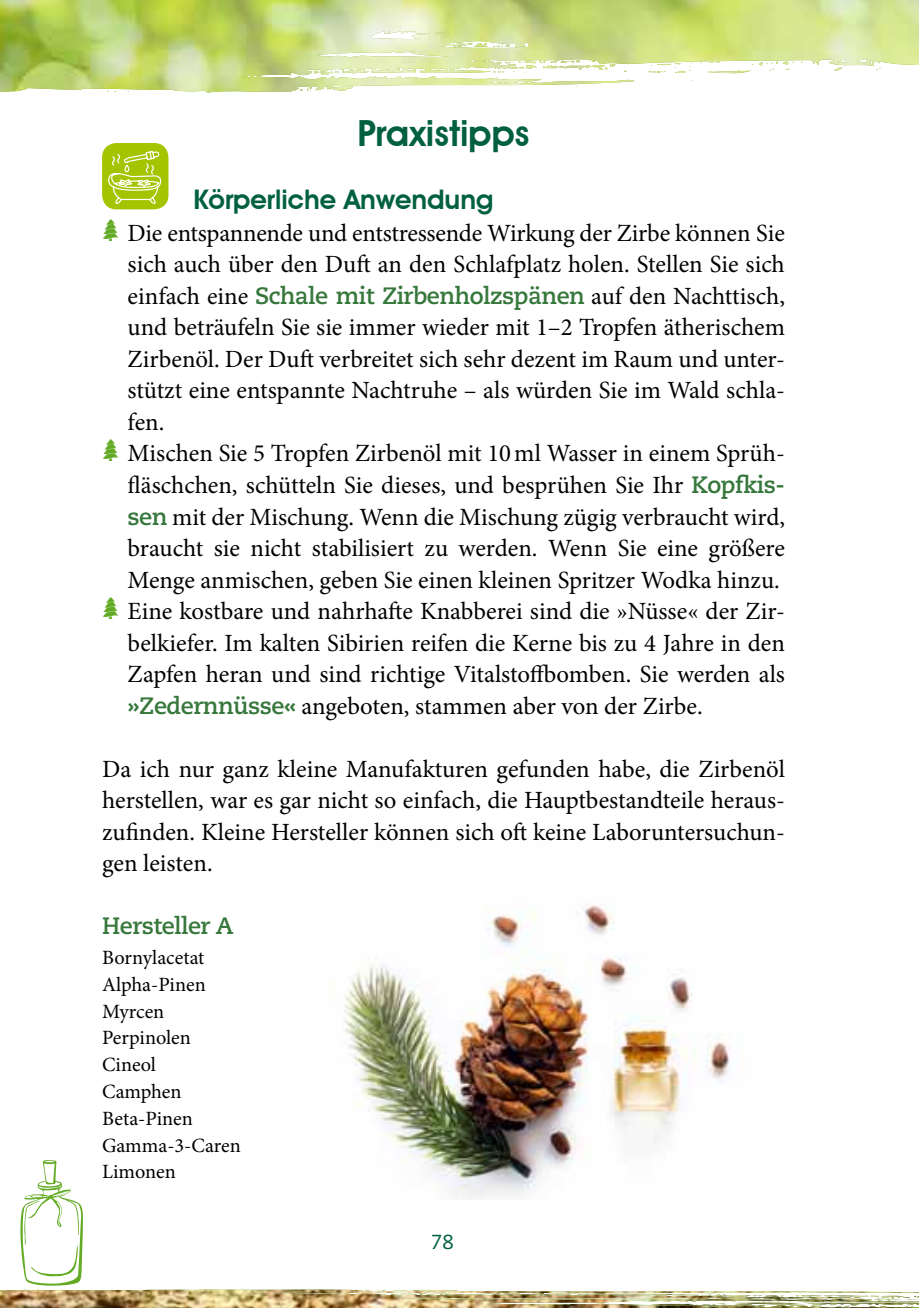
<style>
.page{position:relative;width:919px;height:1308px;background:#fff}
.page>*{position:absolute;margin:0;border:0;box-sizing:border-box;transform-origin:0 0}
.t1{font:600 36px "Avant Garde IT Cby BT";color:#00603f}
.t2{font:600 27px "Avant Garde IT Cby BT";color:#00603f}
.t3{font:24.75px/31.5px "Minion Pro";color:#000}
.t4{font:700 23.62px "Caecilia LT Std";letter-spacing:-.02em;color:#36773b}
.t5{font:20.25px/26.8px "Minion Pro";color:#000}
.t6{font:20.25px "Caecilia LT Std";color:#00603f}
.s1{font-family:"Caecilia LT Std";font-weight:700;font-size:23.62px;color:#36773b}
</style>
<div class="page">
<img style="left:330px;top:904px;width:401px;height:256px">
<div style="left:102px;top:143px;width:66px;height:66px;background:#a4c400;border-radius:14px"></div>
<svg style="left:102px;top:150px;width:60px;height:54px"></svg>
<img style="left:0;top:0;width:918px;height:93px">
<svg style="left:0;top:1160px;width:918px;height:147px"></svg>
<h1 class="t1" style="left:357px;top:112px;width:173px">Praxistipps</h1>
<p class="t2" style="left:193px;top:183px;width:301px">Körperliche Anwendung</p>
<p class="t3" style="left:128px;top:217px;width:659px">Die entspannende und entstressende Wirkung der Zirbe können Sie sich auch über den Duft an den Schlafplatz holen. Stellen Sie sich einfach eine <span class="s1">Schale mit Zirbenholzspänen</span> auf den Nachttisch, und beträufeln Sie sie immer wieder mit 1–2 Tropfen ätherischem Zirbenöl. Der Duft verbreitet sich sehr dezent im Raum und unter&shy;stützt eine entspannte Nachtruhe – als würden Sie im Wald schla&shy;fen.<br>Mischen Sie 5 Tropfen Zirbenöl mit 10ml Wasser in einem Sprüh&shy;fläschchen, schütteln Sie dieses, und besprühen Sie Ihr <span class="s1">Kopfkis&shy;sen</span> mit der Mischung. Wenn die Mischung zügig verbraucht wird, braucht sie nicht stabilisiert zu werden. Wenn Sie eine größere Menge anmischen, geben Sie einen kleinen Spritzer Wodka hinzu.<br>Eine kostbare und nahrhafte Knabberei sind die »Nüsse« der Zir&shy;belkiefer. Im kalten Sibirien reifen die Kerne bis zu 4 Jahre in den Zapfen heran und sind richtige Vitalstoffbomben. Sie werden als <span class="s1">»Zedernnüsse«</span> angeboten, stammen aber von der Zirbe.</p>
<p class="t3" style="left:102px;top:753px;width:684px;text-align:justify">Da ich nur ganz kleine Manufakturen gefunden habe, die Zirbenöl herstellen, war es gar nicht so einfach, die Hauptbestandteile heraus&shy;zufinden. Kleine Hersteller können sich oft keine Laboruntersuchun&shy;gen leisten.</p>
<p class="t4" style="left:102px;top:912px;width:133px">Hersteller A</p>
<p class="t5" style="left:102px;top:944px;width:140px">Bornylacetat<br>Alpha-Pinen<br>Myrcen<br>Perpinolen<br>Cineol<br>Camphen<br>Beta-Pinen<br>Gamma-3-Caren<br>Limonen</p>
<p class="t6" style="left:431px;top:1230px;width:24px">78</p>
</div>
